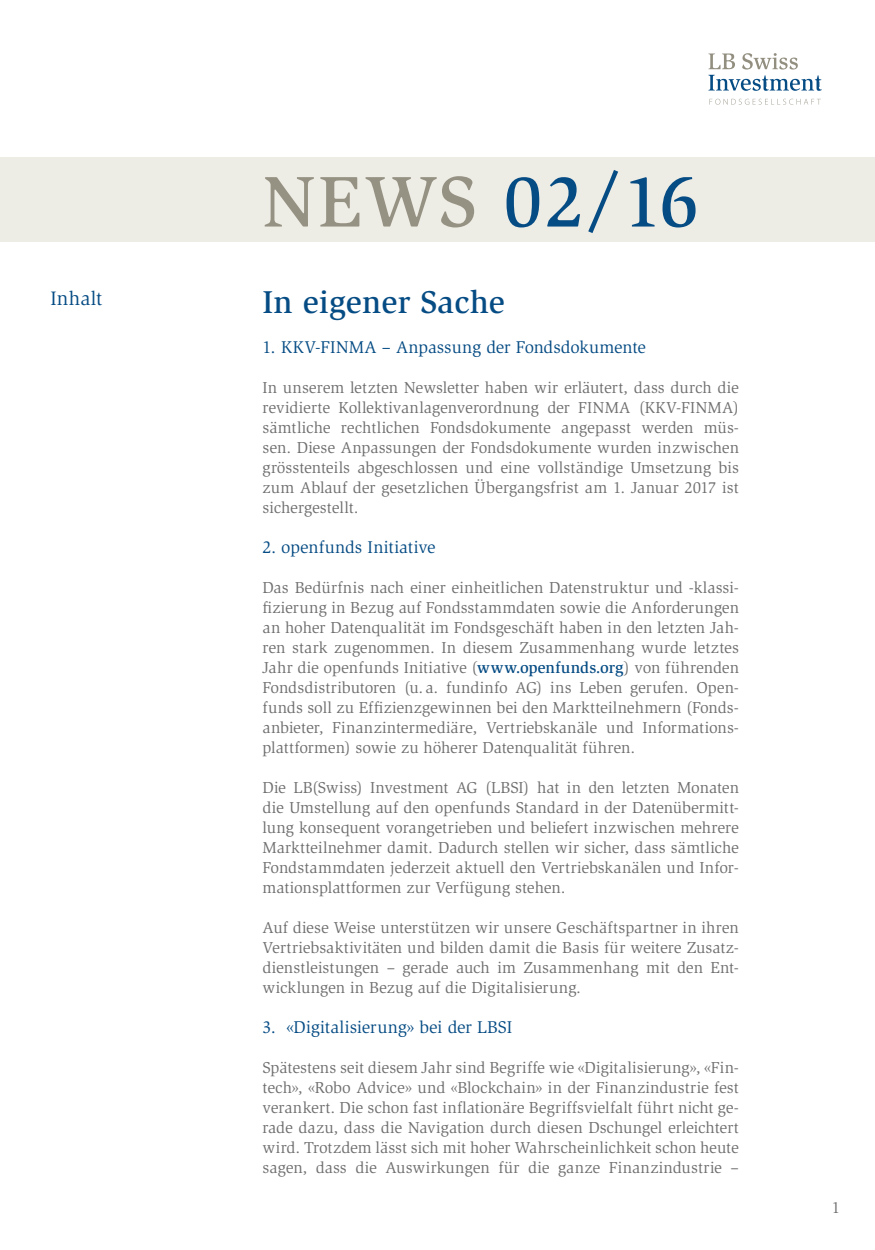
<style>
.page{position:relative;width:875px;height:1250px;background:#fff}
.page>*{position:absolute;margin:0;border:0;box-sizing:border-box;transform-origin:0 0}
.t1{font:500 73.75px "Slimbach Std";letter-spacing:.03em;color:#064c84}
.t2{font:500 32.5px "Slimbach Std";letter-spacing:.01em;color:#064c84}
.t3{font:20px "Slimbach Std";letter-spacing:.01em;color:#064c84}
.t4{font:17.5px "Slimbach Std";color:#064c84}
.t5{font:16.25px/20px "Slimbach Std";color:#706f6f;text-align:justify}
.s1{color:#969283}
.s2{font-weight:500;color:#064c84}
</style>
<div class="page">
<div style="left:0;top:158px;width:875px;height:84px;background:#edece5"></div>
<svg style="left:708px;top:53px;width:114px;height:38px"></svg>
<svg style="left:710px;top:99px;width:111px;height:6px"></svg>
<p class="t3" style="left:50px;top:287px;width:54px">Inhalt</p>
<h1 class="t1" style="left:262px;top:157px;width:438px"><span class="s1">NEWS</span> 02/16</h1>
<h2 class="t2" style="left:262px;top:283px;width:244px">In eigener Sache</h2>
<p class="t4" style="left:262px;top:338px;width:385px">1. KKV-FINMA – Anpassung der Fondsdokumente</p>
<p class="t5" style="left:262px;top:378px;width:478px">In unserem letzten Newsletter haben wir erläutert, dass durch die revidierte Kollektivanlagenverordnung der FINMA (KKV-FINMA) sämtliche rechtlichen Fondsdokumente angepasst werden müs&shy;sen. Diese Anpassungen der Fondsdokumente wurden inzwischen grösstenteils abgeschlossen und eine vollständige Umsetzung bis zum Ablauf der gesetzlichen Übergangsfrist am 1. Januar 2017 ist sichergestellt.</p>
<p class="t4" style="left:262px;top:538px;width:175px">2. openfunds Initiative</p>
<p class="t5" style="left:262px;top:578px;width:478px">Das Bedürfnis nach einer einheitlichen Datenstruktur und -klassi&shy;fizierung in Bezug auf Fondsstammdaten sowie die Anforderungen an hoher Datenqualität im Fondsgeschäft haben in den letzten Jah&shy;ren stark zugenommen. In diesem Zusammenhang wurde letztes Jahr die openfunds Initiative (<span class="s2">www.openfunds.org</span>) von führenden Fondsdistributoren (u.a. fundinfo AG) ins Leben gerufen. Open&shy;funds soll zu Effizienzgewinnen bei den Marktteilnehmern (Fonds&shy;anbieter, Finanzintermediäre, Vertriebskanäle und Informations&shy;plattformen) sowie zu höherer Datenqualität führen.</p>
<p class="t5" style="left:263px;top:778px;width:478px">Die LB(Swiss) Investment AG (LBSI) hat in den letzten Monaten die Umstellung auf den openfunds Standard in der Datenübermitt&shy;lung konsequent vorangetrieben und beliefert inzwischen mehrere Marktteilnehmer damit. Dadurch stellen wir sicher, dass sämtliche Fondstammdaten jederzeit aktuell den Vertriebskanälen und Infor&shy;mationsplattformen zur Verfügung stehen.</p>
<p class="t5" style="left:263px;top:918px;width:478px">Auf diese Weise unterstützen wir unsere Geschäftspartner in ihren Vertriebsaktivitäten und bilden damit die Basis für weitere Zusatz&shy;dienstleistungen – gerade auch im Zusammenhang mit den Ent&shy;wicklungen in Bezug auf die Digitalisierung.</p>
<p class="t4" style="left:262px;top:1018px;width:251px">3. «Digitalisierung» bei der LBSI</p>
<p class="t5" style="left:262px;top:1058px;width:478px">Spätestens seit diesem Jahr sind Begriffe wie «Digitalisierung», «Fin&shy;tech», «Robo Advice» und «Blockchain» in der Finanzindustrie fest verankert. Die schon fast inflationäre Begriffsvielfalt führt nicht ge&shy;rade dazu, dass die Navigation durch diesen Dschungel erleichtert wird. Trotzdem lässt sich mit hoher Wahrscheinlichkeit schon heute sagen, dass die Auswirkungen für die ganze Finanzindustrie –</p>
<p class="t5" style="left:832px;top:1198px;width:10px">1</p>
</div>
